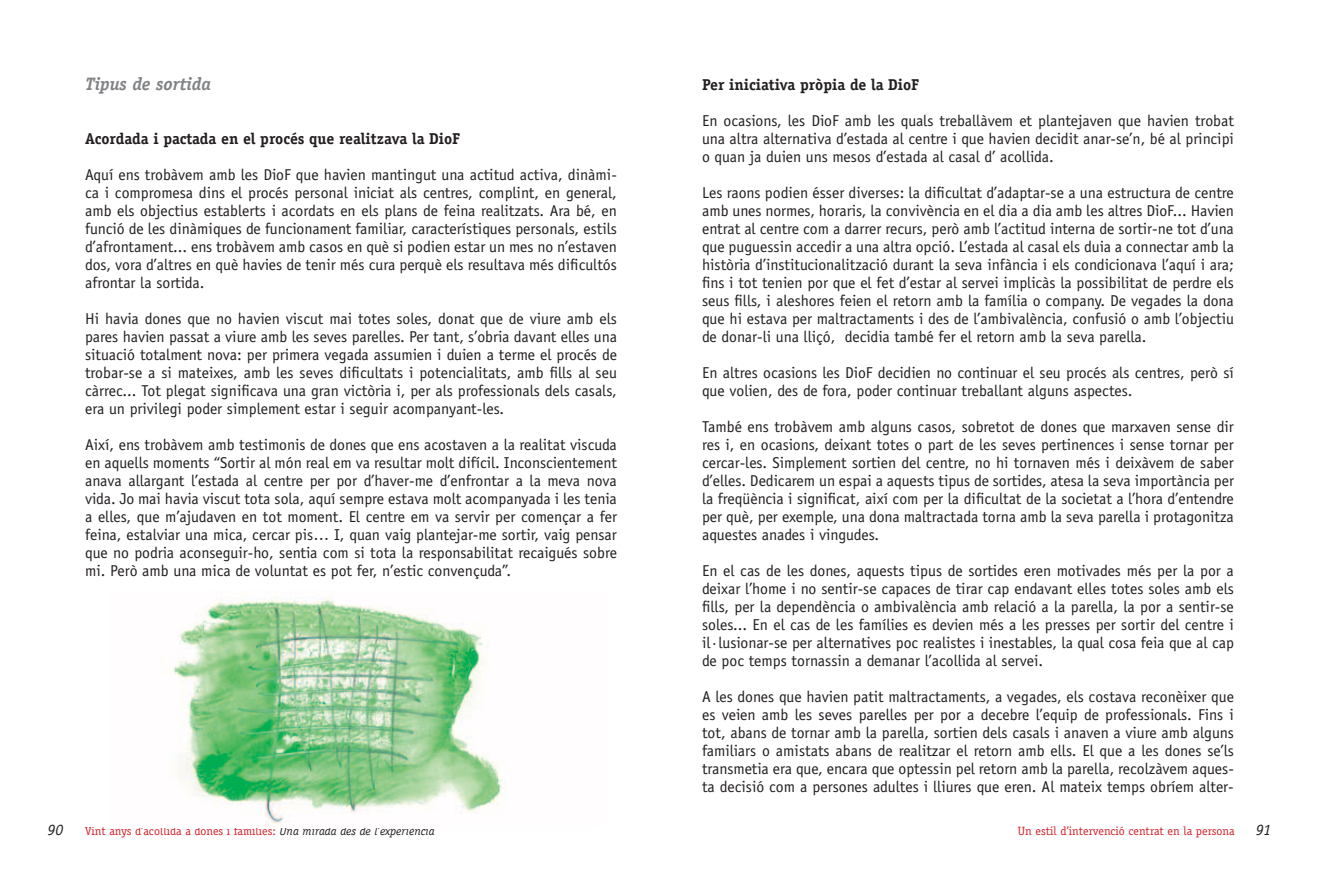
<style>
.page{position:relative;width:1319px;height:893px;background:#fff}
.page>*{position:absolute;margin:0;border:0;box-sizing:border-box;transform-origin:0 0}
.t1{font:italic 700 18px "Officina Serif LT";color:#808285}
.t2{font:15.75px/18px "Officina Sans LT";color:#231f20;text-align:justify}
.t3{font:700 15.75px "Officina Serif LT";color:#231f20}
.t4{font:italic 15.75px "Officina Serif LT";color:#231f20}
.t5{font:12px "Officina Serif LT";color:#d2232a}
.s1{font-style:italic;color:#231f20}
</style>
<div class="page">
<img style="left:161px;top:597px;width:345px;height:229px">
<p class="t1" style="left:85px;top:73px;width:127px">Tipus de sortida</p>
<p class="t3" style="left:85px;top:129px;width:376px">Acordada i pactada en el procés que realitzava la DioF</p>
<p class="t2" style="left:85px;top:166px;width:533px">Aquí ens trobàvem amb les DioF que havien mantingut una actitud activa, dinàmi&shy;ca i compromesa dins el procés personal iniciat als centres, complint, en general, amb els objectius establerts i acordats en els plans de feina realitzats. Ara bé, en funció de les dinàmiques de funcionament familiar, característiques personals, estils d’afrontament... ens trobàvem amb casos en què si podien estar un mes no n’estaven dos, vora d’altres en què havies de tenir més cura perquè els resultava més dificultós afrontar la sortida.</p>
<p class="t2" style="left:85px;top:310px;width:533px">Hi havia dones que no havien viscut mai totes soles, donat que de viure amb els pares havien passat a viure amb les seves parelles. Per tant, s’obria davant elles una situació totalment nova: per primera vegada assumien i duien a terme el procés de trobar-se a si mateixes, amb les seves dificultats i potencialitats, amb fills al seu càrrec... Tot plegat significava una gran victòria i, per als professionals dels casals, era un privilegi poder simplement estar i seguir acompanyant-les.</p>
<p class="t2" style="left:85px;top:436px;width:533px">Així, ens trobàvem amb testimonis de dones que ens acostaven a la realitat viscuda en aquells moments “Sortir al món real em va resultar molt difícil. Inconscientement anava allargant l’estada al centre per por d’haver-me d’enfrontar a la meva nova vida. Jo mai havia viscut tota sola, aquí sempre estava molt acompanyada i les tenia a elles, que m’ajudaven en tot moment. El centre em va servir per començar a fer feina, estalviar una mica, cercar pis… I, quan vaig plantejar-me sortir, vaig pensar que no podria aconseguir-ho, sentia com si tota la responsabilitat recaigués sobre mi. Però amb una mica de voluntat es pot fer, n’estic convençuda”.</p>
<p class="t3" style="left:702px;top:75px;width:219px">Per iniciativa pròpia de la DioF</p>
<p class="t2" style="left:702px;top:112px;width:533px">En ocasions, les DioF amb les quals treballàvem et plantejaven que havien trobat una altra alternativa d’estada al centre i que havien decidit anar-se’n, bé al principi o quan ja duien uns mesos d’estada al casal d’ acollida.</p>
<p class="t2" style="left:702px;top:184px;width:533px">Les raons podien ésser diverses: la dificultat d’adaptar-se a una estructura de centre amb unes normes, horaris, la convivència en el dia a dia amb les altres DioF... Havien entrat al centre com a darrer recurs, però amb l’actitud interna de sortir-ne tot d’una que puguessin accedir a una altra opció. L’estada al casal els duia a connectar amb la història d’institucionalització durant la seva infància i els condicionava l’aquí i ara; fins i tot tenien por que el fet d’estar al servei implicàs la possibilitat de perdre els seus fills, i aleshores feien el retorn amb la família o company. De vegades la dona que hi estava per maltractaments i des de l’ambivalència, confusió o amb l’objectiu de donar-li una lliçó, decidia també fer el retorn amb la seva parella.</p>
<p class="t2" style="left:702px;top:364px;width:533px">En altres ocasions les DioF decidien no continuar el seu procés als centres, però sí que volien, des de fora, poder continuar treballant alguns aspectes.</p>
<p class="t2" style="left:702px;top:418px;width:533px">També ens trobàvem amb alguns casos, sobretot de dones que marxaven sense dir res i, en ocasions, deixant totes o part de les seves pertinences i sense tornar per cercar-les. Simplement sortien del centre, no hi tornaven més i deixàvem de saber d’elles. Dedicarem un espai a aquests tipus de sortides, atesa la seva importància per la freqüència i significat, així com per la dificultat de la societat a l’hora d’entendre per què, per exemple, una dona maltractada torna amb la seva parella i protagonitza aquestes anades i vingudes.</p>
<p class="t2" style="left:702px;top:562px;width:533px">En el cas de les dones, aquests tipus de sortides eren motivades més per la por a deixar l’home i no sentir-se capaces de tirar cap endavant elles totes soles amb els fills, per la dependència o ambivalència amb relació a la parella, la por a sentir-se soles... En el cas de les famílies es devien més a les presses per sortir del centre i il·lusionar-se per alternatives poc realistes i inestables, la qual cosa feia que al cap de poc temps tornassin a demanar l’acollida al servei.</p>
<p class="t2" style="left:702px;top:688px;width:533px">A les dones que havien patit maltractaments, a vegades, els costava reconèixer que es veien amb les seves parelles per por a decebre l’equip de professionals. Fins i tot, abans de tornar amb la parella, sortien dels casals i anaven a viure amb alguns familiars o amistats abans de realitzar el retorn amb ells. El que a les dones se’ls transmetia era que, encara que optessin pel retorn amb la parella, recolzàvem aques&shy;ta decisió com a persones adultes i lliures que eren. Al mateix temps obríem alter-</p>
<p class="t4" style="left:47px;top:821px;width:17px">90</p>
<p class="t5" style="left:85px;top:824px;width:351px">Vint anys d’acollida a dones i famílies: <span class="s1">Una mirada des de l’experiència</span></p>
<p class="t5" style="left:1017px;top:824px;width:218px">Un estil d’intervenció centrat en la persona</p>
<p class="t4" style="left:1255px;top:821px;width:17px">91</p>
</div>
